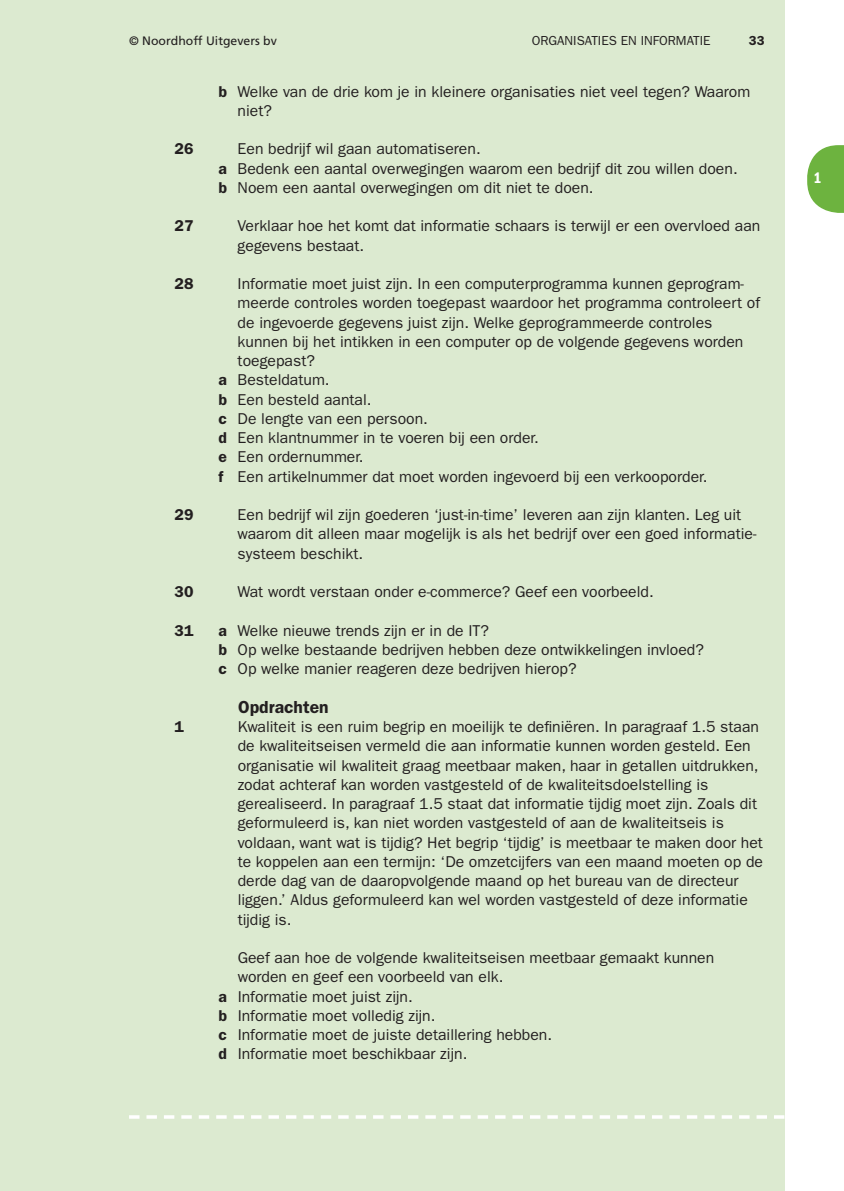
<style>
.page{position:relative;width:844px;height:1191px;background:#fff}
.page>*{position:absolute;margin:0;border:0;box-sizing:border-box;transform-origin:0 0}
.t1{font:600 17.5px "ITC Franklin Gothic Std";color:#231f20}
.t2{font:15.75px/19.2px "ITC Franklin Gothic Std";color:#231f20}
.t3{font:600 15.75px "ITC Franklin Gothic Std";color:#231f20}
.t4{font:15.75px "ITC Franklin Gothic Std Dm Cd";color:#fff}
.t5{font:13.12px "ITC Franklin Gothic Std";color:#231f20}
.t6{font:600 13.12px "ITC Franklin Gothic Std";color:#231f20}
.t7{font:12.25px "Frutiger LT Std";color:#231f20}
.s1{font-weight:600}
</style>
<div class="page">
<svg style="left:807px;top:145px;width:36px;height:68px"></svg>
<div style="left:0;top:0;width:784px;height:1191px;background:#dcead0"></div>
<svg style="left:129px;top:1115px;width:655px;height:3px"></svg>
<p class="t7" style="left:129px;top:35px;width:149px">© Noordhoff Uitgevers bv</p>
<p class="t5" style="left:531px;top:35px;width:180px">ORGANISATIES EN INFORMATIE</p>
<p class="t6" style="left:748px;top:35px;width:17px">33</p>
<p class="t2" style="left:237px;top:83px;width:514px;text-indent:-19px"><span class="s1">b</span> Welke van de drie kom je in kleinere organisaties niet veel tegen? Waarom niet?</p>
<p class="t3" style="left:174px;top:143px;width:20px">26</p>
<p class="t2" style="left:218px;top:140px;width:520px;text-indent:19px">Een bedrijf wil gaan automatiseren.<br><span class="s1">a</span> Bedenk een aantal overwegingen waarom een bedrijf dit zou willen doen. <span class="s1">b</span> Noem een aantal overwegingen om dit niet te doen.</p>
<p class="t3" style="left:174px;top:220px;width:20px">27</p>
<p class="t2" style="left:237px;top:217px;width:524px">Verklaar hoe het komt dat informatie schaars is terwijl er een overvloed aan gegevens bestaat.</p>
<p class="t3" style="left:174px;top:278px;width:20px">28</p>
<p class="t2" style="left:237px;top:275px;width:508px">Informatie moet juist zijn. In een computerprogramma kunnen geprogram-</p>
<p class="t2" style="left:237px;top:294px;width:524px">meerde controles worden toegepast waardoor het programma controleert of</p>
<p class="t2" style="left:237px;top:314px;width:476px">de ingevoerde gegevens juist zijn. Welke geprogrammeerde controles</p>
<p class="t2" style="left:237px;top:333px;width:507px">kunnen bij het intikken in een computer op de volgende gegevens worden</p>
<p class="t2" style="left:237px;top:352px;width:79px">toegepast?</p>
<p class="t2" style="left:218px;top:371px;width:113px"><span class="s1">a</span> Besteldatum.</p>
<p class="t2" style="left:218px;top:391px;width:155px"><span class="s1">b</span> Een besteld aantal.</p>
<p class="t2" style="left:218px;top:410px;width:211px"><span class="s1">c</span> De lengte van een persoon.</p>
<p class="t2" style="left:218px;top:429px;width:322px"><span class="s1">d</span> Een klantnummer in te voeren bij een order.</p>
<p class="t2" style="left:218px;top:448px;width:147px"><span class="s1">e</span> Een ordernummer.</p>
<p class="t2" style="left:218px;top:468px;width:490px"><span class="s1">f</span> Een artikelnummer dat moet worden ingevoerd bij een verkooporder.</p>
<p class="t3" style="left:174px;top:509px;width:20px">29</p>
<p class="t2" style="left:237px;top:506px;width:520px">Een bedrijf wil zijn goederen ‘just-in-time’ leveren aan zijn klanten. Leg uit waarom dit alleen maar mogelijk is als het bedrijf over een goed informatie&shy;systeem beschikt.</p>
<p class="t3" style="left:174px;top:586px;width:20px">30</p>
<p class="t2" style="left:237px;top:583px;width:417px">Wat wordt verstaan onder e-commerce? Geef een voorbeeld.</p>
<p class="t3" style="left:174px;top:624px;width:20px">31</p>
<p class="t2" style="left:218px;top:622px;width:487px"><span class="s1">a</span> Welke nieuwe trends zijn er in de IT?<br><span class="s1">b</span> Op welke bestaande bedrijven hebben deze ontwikkelingen invloed? <span class="s1">c</span> Op welke manier reageren deze bedrijven hierop?</p>
<p class="t1" style="left:238px;top:700px;width:92px">Opdrachten</p>
<p class="t3" style="left:174px;top:721px;width:11px">1</p>
<p class="t2" style="left:237px;top:718px;width:526px">Kwaliteit is een ruim begrip en moeilijk te definiëren. In paragraaf 1.5 staan de kwaliteitseisen vermeld die aan informatie kunnen worden gesteld. Een organisatie wil kwaliteit graag meetbaar maken, haar in getallen uitdrukken, zodat achteraf kan worden vastgesteld of de kwaliteitsdoelstelling is gerealiseerd. In paragraaf 1.5 staat dat informatie tijdig moet zijn. Zoals dit geformuleerd is, kan niet worden vastgesteld of aan de kwaliteitseis is voldaan, want wat is tijdig? Het begrip ‘tijdig’ is meetbaar te maken door het te koppelen aan een termijn: ‘De omzetcijfers van een maand moeten op de derde dag van de daaropvolgende maand op het bureau van de directeur liggen.’ Aldus geformuleerd kan wel worden vastgesteld of deze informatie tijdig is.</p>
<p class="t2" style="left:237px;top:949px;width:478px">Geef aan hoe de volgende kwaliteitseisen meetbaar gemaakt kunnen</p>
<p class="t2" style="left:237px;top:968px;width:267px">worden en geef een voorbeeld van elk.</p>
<p class="t2" style="left:218px;top:987px;width:196px"><span class="s1">a</span> Informatie moet juist zijn.</p>
<p class="t2" style="left:218px;top:1007px;width:218px"><span class="s1">b</span> Informatie moet volledig zijn.</p>
<p class="t2" style="left:218px;top:1026px;width:335px"><span class="s1">c</span> Informatie moet de juiste detaillering hebben.</p>
<p class="t2" style="left:218px;top:1045px;width:250px"><span class="s1">d</span> Informatie moet beschikbaar zijn.</p>
<p class="t4" style="left:813px;top:172px;width:10px">1</p>
</div>
